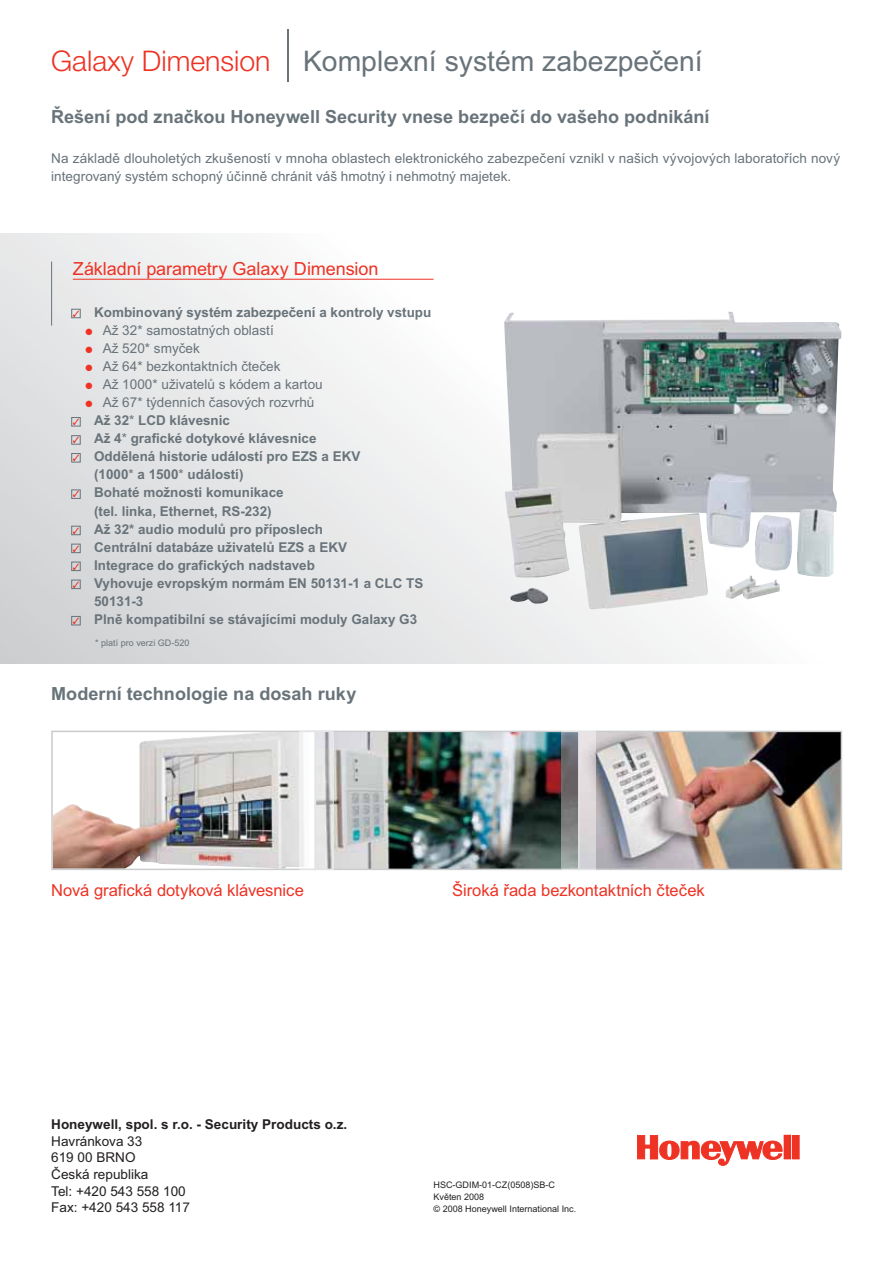
<style>
.page{position:relative;width:893px;height:1263px;background:#fff}
.page>*{position:absolute;margin:0;border:0;box-sizing:border-box;transform-origin:0 0}
.t1{font:28.35px "Arial";color:#68737a}
.t2{font:700 18px "Arial";color:#68737a}
.t3{font:18px "Arial";letter-spacing:-.005em;color:#ee3224}
.t4{font:16.5px "Arial";color:#ee3224}
.t5{font:700 13.5px/18px "Arial";color:#68737a}
.t6{font:13.5px/18px "Arial";color:#68737a}
.t7{font:13.5px/16.5px "Arial";color:#231f20}
.t8{font:700 13.5px "Arial";color:#231f20}
.t9{font:9px/12px "Arial";color:#231f20}
.t10{font:9px "Arial";color:#68737a}
.s1{font-family:"Helvetica Neue";font-weight:300;font-size:28.5px;color:#ee3224}
.s2{font-family:"Helvetica Neue";font-weight:200;font-size:52.65px}
.s3{color:#ee3224}
.s4{font-weight:400}
.s5{font-family:"Helvetica Neue"}
.s6{font-family:"Helvetica Neue";font-weight:300}
</style>
<div class="page">
<svg style="left:1px;top:234px;width:841px;height:429px"></svg>
<div style="left:71px;top:309px;width:9px;height:9px;border:1px solid #68737a"></div>
<svg style="left:637px;top:1135px;width:146px;height:31px"></svg>
<div style="left:784px;top:1135px;width:7px;height:24px;background:#ee3224"></div>
<div style="left:793px;top:1135px;width:6px;height:24px;background:#ee3224"></div>
<div style="left:792px;top:1135px;width:7px;height:24px;border:1px solid #ee3224"></div>
<hr style="left:73px;top:279px;width:360px;height:1px;background:#ee3224">
<hr style="left:51px;top:262px;width:1px;height:64px;background:#68737a">
<img style="left:504px;top:312px;width:337px;height:298px">
<svg style="left:71px;top:417px;width:10px;height:208px;background:#c7cacc"></svg>
<img style="left:51px;top:730px;width:791px;height:140px">
<h1 class="t1" style="left:51px;top:51px;width:653px"><span class="s1">Galaxy Dimension</span> <span class="s2">|</span> Komplexní systém zabezpečení</h1>
<h2 class="t2" style="left:51px;top:110px;width:660px">Řešení pod značkou Honeywell Security vnese bezpečí do vašeho podnikání</h2>
<p class="t6" style="left:51px;top:151px;width:790px">Na základě dlouholetých zkušeností v mnoha oblastech elektronického zabezpečení vznikl v našich vývojových laboratořích nový integrovaný systém schopný účinně chránit váš hmotný i nehmotný majetek.</p>
<h2 class="t3" style="left:73px;top:262px;width:307px">Základní parametry Galaxy Dimension</h2>
<p class="t5" style="left:73px;top:304px;width:360px"><span class="s3">✓</span> Kombinovaný systém zabezpečení a kontroly vstupu</p>
<p class="t6" style="left:86px;top:322px;width:190px"><span class="s3">●</span> Až 32* samostatných oblastí</p>
<p class="t6" style="left:86px;top:340px;width:116px"><span class="s3">●</span> Až 520* smyček</p>
<p class="t6" style="left:86px;top:359px;width:196px"><span class="s3">●</span> Až 64* bezkontaktních čteček</p>
<p class="t6" style="left:86px;top:377px;width:239px"><span class="s3">●</span> Až 1000* uživatelů s kódem a kartou</p>
<p class="t6" style="left:86px;top:395px;width:230px"><span class="s3">●</span> Až 67* týdenních časových rozvrhů</p>
<p class="t5" style="left:73px;top:413px;width:159px"><span class="s3">✓</span> Až 32<span class="s4">*</span> LCD klávesnic</p>
<p class="t5" style="left:73px;top:431px;width:245px"><span class="s3">✓</span> Až 4<span class="s4">*</span> grafické dotykové klávesnice</p>
<p class="t5" style="left:94px;top:449px;width:268px;text-indent:-21px"><span class="s3">✓</span> Oddělená historie událostí pro EZS a EKV (1000<span class="s4">*</span> a 1500<span class="s4">*</span> událostí)</p>
<p class="t5" style="left:94px;top:485px;width:191px;text-indent:-21px"><span class="s3">✓</span> Bohaté možnosti komunikace (tel. linka, Ethernet, RS-232)</p>
<p class="t5" style="left:73px;top:521px;width:252px"><span class="s3">✓</span> Až 32* audio modulů pro příposlech</p>
<p class="t5" style="left:73px;top:539px;width:276px"><span class="s3">✓</span> Centrální databáze uživatelů EZS a EKV</p>
<p class="t5" style="left:73px;top:557px;width:244px"><span class="s3">✓</span> Integrace do grafických nadstaveb</p>
<p class="t5" style="left:94px;top:575px;width:331px;text-indent:-21px"><span class="s3">✓</span> Vyhovuje evropským normám EN 50131-1 a CLC TS<br>50131-3</p>
<p class="t5" style="left:73px;top:612px;width:346px"><span class="s3">✓</span> Plně kompatibilní se stávajícími moduly Galaxy G3</p>
<p class="t10" style="left:95px;top:640px;width:96px">* platí pro verzi GD-520</p>
<h2 class="t2" style="left:51px;top:687px;width:307px">Moderní technologie na dosah ruky</h2>
<p class="t4" style="left:51px;top:884px;width:254px">Nová grafická dotyková klávesnice</p>
<p class="t4" style="left:452px;top:884px;width:254px">Široká řada bezkontaktních čteček</p>
<p class="t8" style="left:51px;top:1120px;width:298px">Honeywell, spol. s r.o. - Security Products o.z.</p>
<p class="t7" style="left:51px;top:1134px;width:140px">Havránkova 33<br>619 00 BRNO<br>Česká republika<br>Tel: +420 543 558 100<br>Fax: +420 543 558 11<span class="s5">7</span></p>
<p class="t9" style="left:433px;top:1180px;width:144px">HSC-GDIM-01-CZ(0508)SB-C<br>Květen 2008<br>© 2008 Honeywell International Inc<span class="s6">.</span></p>
</div>
